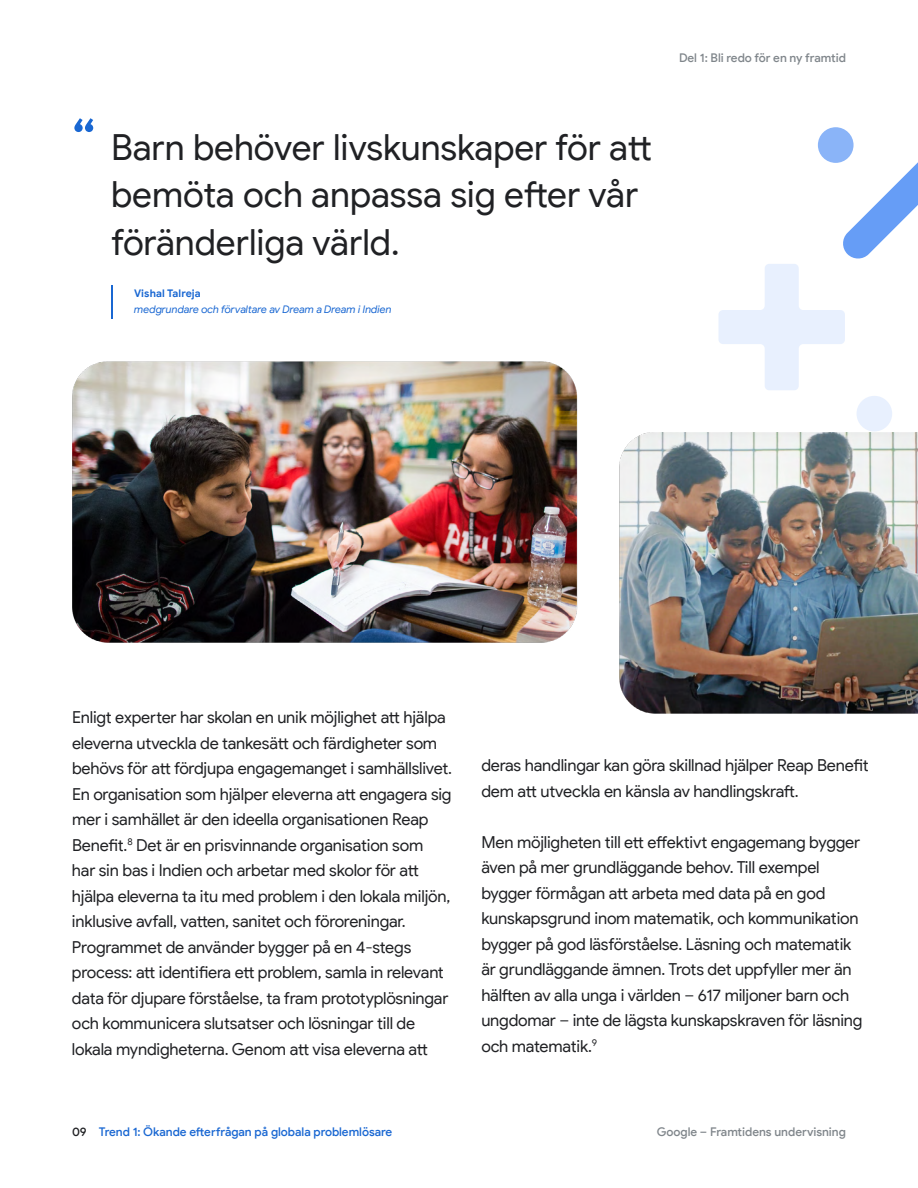
<style>
.page{position:relative;width:918px;height:1188px;background:#fff}
.page>*{position:absolute;margin:0;border:0;box-sizing:border-box;transform-origin:0 0}
.t1{font:500 54px "Google Sans Display";color:#1967d2}
.t2{font:36px/48px "Google Sans Display";color:#202124}
.t3{font:16.5px/25.5px "Google Sans Display";letter-spacing:-.01em;color:#202124}
.t4{font:500 12px "Google Sans Display";color:#80868b}
.t5{font:500 12px "Google Sans Display";letter-spacing:-.005em;color:#1967d2}
.t6{font:500 12px "Google Sans Display";color:#202124}
.t7{font:italic 10.5px "Google Sans";color:#1967d2}
.t8{font:700 10.5px "Google Sans";letter-spacing:.01em;color:#1967d2}
</style>
<div class="page">
<img style="left:619px;top:432px;width:299px;height:282px">
<img style="left:72px;top:361px;width:506px;height:282px">
<svg style="left:719px;top:154px;width:199px;height:236px"></svg>
<div style="left:857px;top:396px;width:35px;height:35px;background:#e8f0fe;border-radius:50%"></div>
<div style="left:818px;top:127px;width:36px;height:36px;background:#8ab4f8;border-radius:50%"></div>
<hr style="left:111px;top:285px;width:2px;height:34px;background:#1967d2">
<h1 class="t1" style="left:72px;top:106px;width:26px">“</h1>
<h2 class="t2" style="left:111px;top:123px;width:542px">Barn behöver livskunskaper för att bemöta och anpassa sig efter vår föränderliga värld.</h2>
<p class="t8" style="left:134px;top:287px;width:68px">Vishal Talreja</p>
<p class="t7" style="left:134px;top:303px;width:259px">medgrundare och förvaltare av Dream a Dream i Indien</p>
<p class="t4" style="left:679px;top:50px;width:168px">Del 1: Bli redo för en ny framtid</p>
<p class="t3" style="left:72px;top:705px;width:382px">Enligt experter har skolan en unik möjlighet att hjälpa eleverna utveckla de tankesätt och färdigheter som behövs för att fördjupa engagemanget i samhällslivet.<br>En organisation som hjälper eleverna att engagera sig mer i samhället är den ideella organisationen Reap Benefit.<sup>8</sup> Det är en prisvinnande organisation som<br>har sin bas i Indien och arbetar med skolor för att hjälpa eleverna ta itu med problem i den lokala miljön, inklusive avfall, vatten, sanitet och föroreningar.<br>Programmet de använder bygger på en 4-stegs process: att identifiera ett problem, samla in relevant data för djupare förståelse, ta fram prototyplösningar och kommunicera slutsatser och lösningar till de lokala myndigheterna. Genom att visa eleverna att</p>
<p class="t6" style="left:72px;top:1124px;width:16px">09</p>
<p class="t5" style="left:99px;top:1124px;width:295px">Trend 1: Ökande efterfrågan på globala problemlösare</p>
<p class="t3" style="left:481px;top:753px;width:389px">deras handlingar kan göra skillnad hjälper Reap Benefit dem att utveckla en känsla av handlingskraft.</p>
<p class="t3" style="left:481px;top:829px;width:383px">Men möjligheten till ett effektivt engagemang bygger även på mer grundläggande behov. Till exempel bygger förmågan att arbeta med data på en god kunskapsgrund inom matematik, och kommunikation bygger på god läsförståelse. Läsning och matematik är grundläggande ämnen. Trots det uppfyller mer än hälften av alla unga i världen – 617 miljoner barn och ungdomar – inte de lägsta kunskapskraven för läsning och matematik.<sup>9</sup></p>
<p class="t4" style="left:657px;top:1124px;width:191px">Google – Framtidens undervisning</p>
</div>
